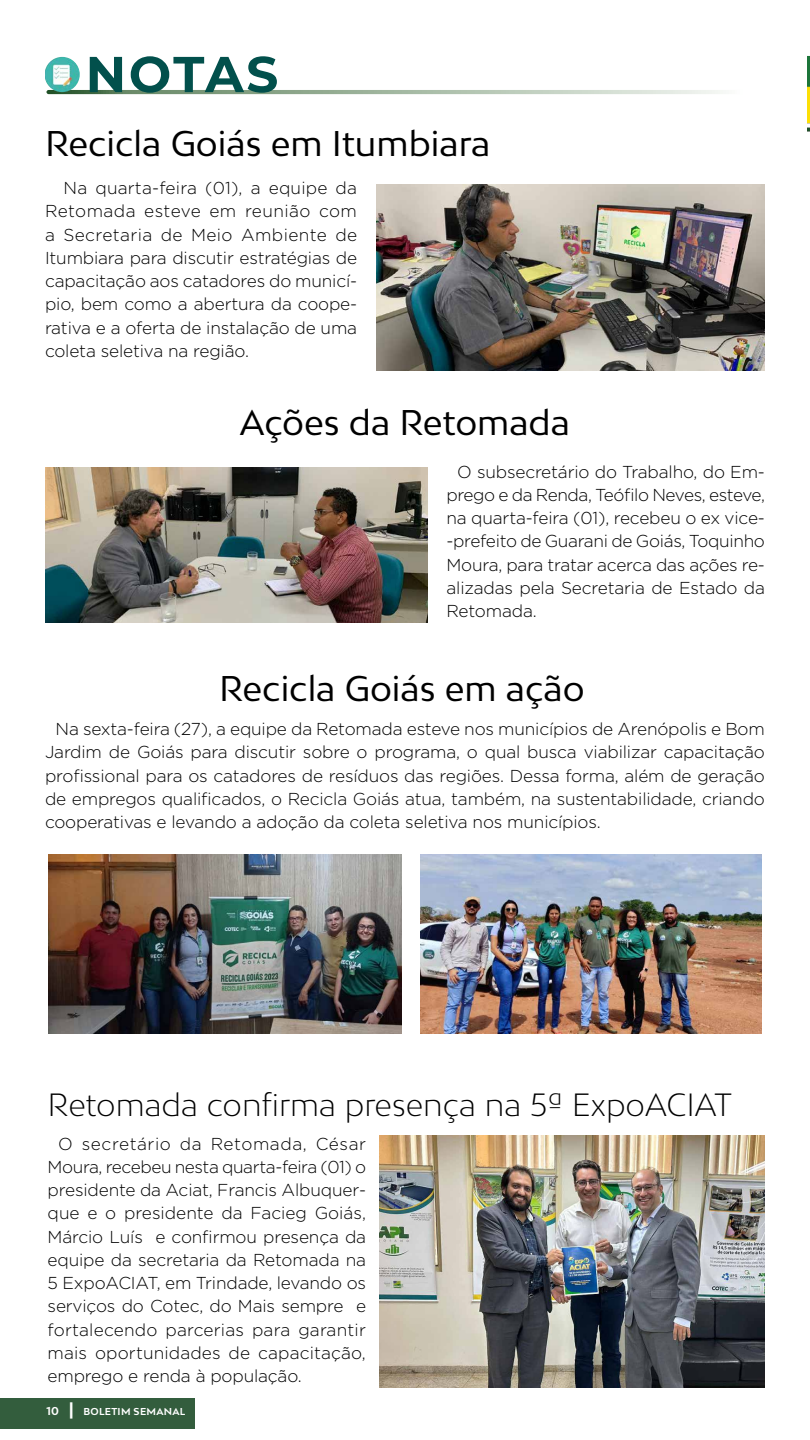
<style>
.page{position:relative;width:810px;height:1440px;background:#fff}
.page>*{position:absolute;margin:0;border:0;box-sizing:border-box;transform-origin:0 0}
.t1{font:700 50.32px "Montserrat";letter-spacing:.045em;color:#02504c}
.t2{font:33.75px "Bw Mitga";color:#000}
.t3{font:300 30.38px "Bw Mitga";color:#000}
.t4{font:300 17.25px/23.2px "Gotham";letter-spacing:-.01em;color:#000;text-align:justify}
.t5{font:700 9.45px "Bw Mitga";letter-spacing:.03em;color:#fff}
.s1{font-size:10.88px}
.s2{font-size:16.27px}
</style>
<div class="page">
<div style="left:0;top:1398px;width:195px;height:31px;background:#335d3d"></div>
<svg style="left:46px;top:90px;width:719px;height:4px;background:#a6baa5"></svg>
<img style="left:45px;top:57px;width:35px;height:35px">
<img style="left:376px;top:184px;width:389px;height:187px">
<img style="left:45px;top:468px;width:382px;height:155px">
<img style="left:421px;top:855px;width:341px;height:178px">
<img style="left:48px;top:855px;width:354px;height:178px">
<img style="left:379px;top:1136px;width:386px;height:252px">
<img style="left:808px;top:56px;width:2px;height:76px">
<h1 class="t1" style="left:86px;top:38px;width:194px">NOTAS</h1>
<h2 class="t2" style="left:45px;top:121px;width:447px">Recicla Goiás em Itumbiara</h2>
<p class="t4" style="left:45px;top:176px;width:314px;text-indent:19px">Na quarta-feira (01), a equipe da Retomada esteve em reunião com a Secretaria de Meio Ambiente de Itumbiara para discutir estratégias de capacitação aos catadores do municí&shy;pio, bem como a abertura da coope&shy;rativa e a oferta de instalação de uma coleta seletiva na região.</p>
<h2 class="t2" style="left:240px;top:400px;width:332px">Ações da Retomada</h2>
<p class="t4" style="left:446px;top:459px;width:320px;text-indent:11px">O subsecretário do Trabalho, do Em&shy;prego e da Renda, Teófilo Neves, esteve, na quarta-feira (01), recebeu o ex vice--prefeito de Guarani de Goiás, Toquinho Moura, para tratar acerca das ações re&shy;alizadas pela Secretaria de Estado da Retomada.</p>
<h2 class="t2" style="left:219px;top:666px;width:367px">Recicla Goiás em ação</h2>
<p class="t4" style="left:45px;top:717px;width:721px;text-indent:11px">Na sexta-feira (27), a equipe da Retomada esteve nos municípios de Arenópolis e Bom Jardim de Goiás para discutir sobre o programa, o qual busca viabilizar capacitação profissional para os catadores de resíduos das regiões. Dessa forma, além de geração de empregos qualificados, o Recicla Goiás atua, também, na sustentabilidade, criando cooperativas e levando a adoção da coleta seletiva nos municípios.</p>
<h3 class="t3" style="left:48px;top:1085px;width:686px">Retomada confirma presença na 5ª ExpoACIAT</h3>
<p class="t4" style="left:48px;top:1131px;width:320px;text-indent:11px">O secretário da Retomada, César Moura, recebeu nesta quarta-feira (01) o presidente da Aciat, Francis Albuquer&shy;que e o presidente da Facieg Goiás, Márcio Luís e confirmou presença da equipe da secretaria da Retomada na 5 ExpoACIAT, em Trindade, levando os serviços do Cotec, do Mais sempre e fortalecendo parcerias para garantir mais oportunidades de capacitação, emprego e renda à população.</p>
<p class="t5" style="left:46px;top:1405px;width:140px"><span class="s1">10</span> <span class="s2">|</span> BOLETIM SEMANAL</p>
</div>
